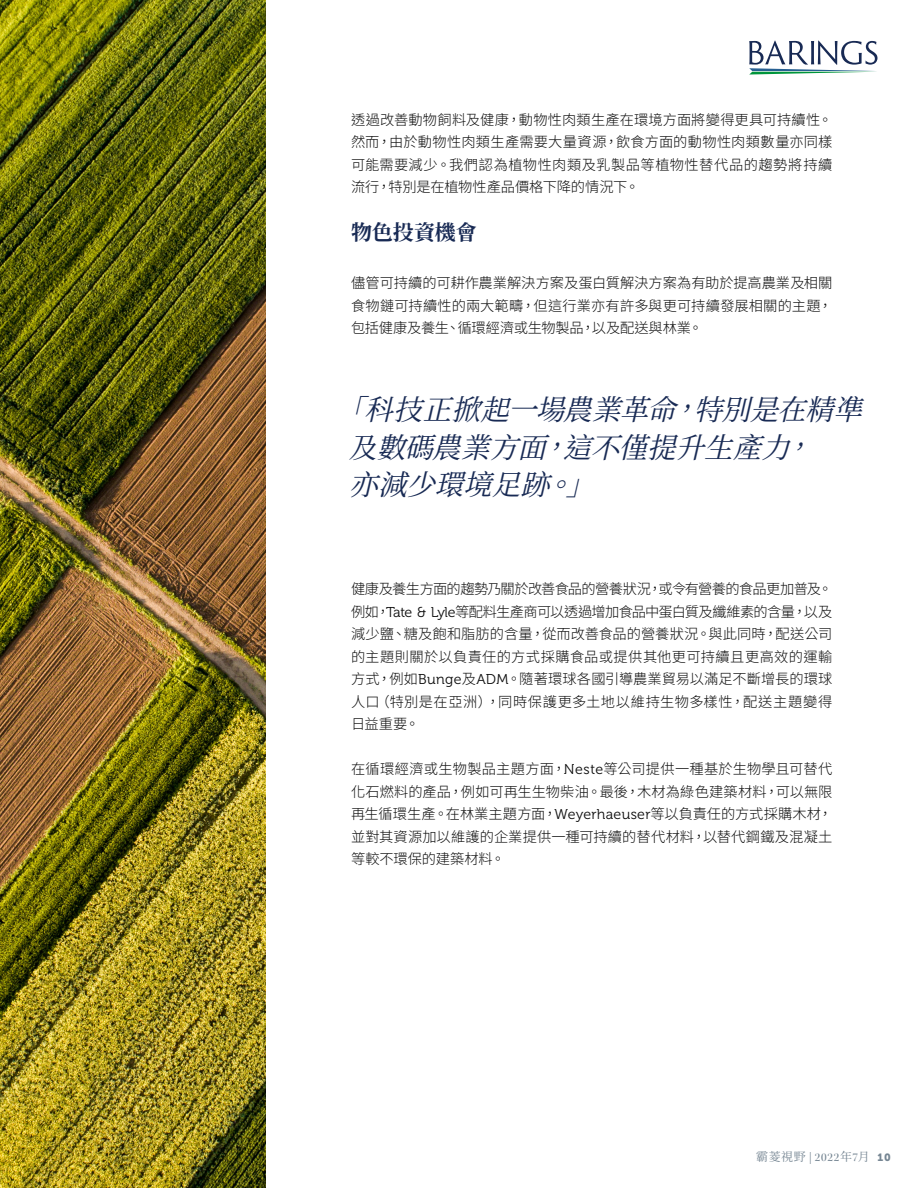
<style>
.page{position:relative;width:918px;height:1188px;background:#fff}
.page>*{position:absolute;margin:0;border:0;box-sizing:border-box;transform-origin:0 0}
.t1{font:italic 28.5px/37.5px "Source Han Serif TC";color:#182a54}
.t2{font:700 21px "Source Han Serif TC";letter-spacing:-.005em;color:#182a54}
.t3{font:300 14.25px/22.5px "Source Han Sans TC";letter-spacing:.005em;color:#0d0d0d;text-align:justify}
.t4{font:12px "Source Han Serif TC";color:#768693}
.s1{font-family:"Museo 300";font-weight:400}
.s2{font-family:"Kepler Std Medium Disp"}
.s3{font-family:"Museo Sans 900";font-size:10.5px}
</style>
<div class="page">
<svg style="left:749px;top:40px;width:129px;height:35px"></svg>
<img style="left:0;top:0;width:266px;height:1188px">
<p class="t3" style="left:351px;top:109px;width:483px">透過改善動物飼料及健康，動物性肉類生產在環境方面將變得更具可持續性。然而，由於動物性肉類生產需要大量資源，飲食方面的動物性肉類數量亦同樣可能需要減少。我們認為植物性肉類及乳製品等植物性替代品的趨勢將持續流行，特別是在植物性產品價格下降的情況下。</p>
<p class="t2" style="left:351px;top:221px;width:127px">物色投資機會</p>
<p class="t3" style="left:351px;top:272px;width:483px">儘管可持續的可耕作農業解決方案及蛋白質解決方案為有助於提高農業及相關食物鏈可持續性的兩大範疇，但這行業亦有許多與更可持續發展相關的主題，包括健康及養生、循環經濟或生物製品，以及配送與林業。</p>
<p class="t1" style="left:348px;top:392px;width:534px;text-indent:-12px">「科技正掀起一場農業革命，特別是在精凖及數碼農業方面，這不僅提升生產力，亦減少環境足跡。」</p>
<p class="t3" style="left:351px;top:578px;width:483px">健康及養生方面的趨勢乃關於改善食品的營養狀況，或令有營養的食品更加普及。例如，<span class="s1">Tate &amp; Lyle</span>等配料生產商可以透過增加食品中蛋白質及纖維素的含量，以及減少鹽、糖及飽和脂肪的含量，從而改善食品的營養狀況。與此同時，配送公司的主題則關於以負責任的方式採購食品或提供其他更可持續且更高效的運輸方式，例如<span class="s1">Bunge</span>及<span class="s1">ADM</span>。隨著環球各國引導農業貿易以滿足不斷增長的環球人口（特別是在亞洲），同時保護更多土地以維持生物多樣性，配送主題變得日益重要。</p>
<p class="t3" style="left:351px;top:758px;width:483px">在循環經濟或生物製品主題方面，<span class="s1">Neste</span>等公司提供一種基於生物學且可替代化石燃料的產品，例如可再生生物柴油。最後，木材為綠色建築材料，可以無限再生循環生產。在林業主題方面，<span class="s1">Weyerhaeuser</span>等以負責任的方式採購木材，並對其資源加以維護的企業提供一種可持續的替代材料，以替代鋼鐵及混凝土等較不環保的建築材料。</p>
<p class="t4" style="left:756px;top:1150px;width:136px">霸菱視野 <span class="s2">| 2022</span>年<span class="s2">7</span>月 <span class="s3">10</span></p>
</div>
